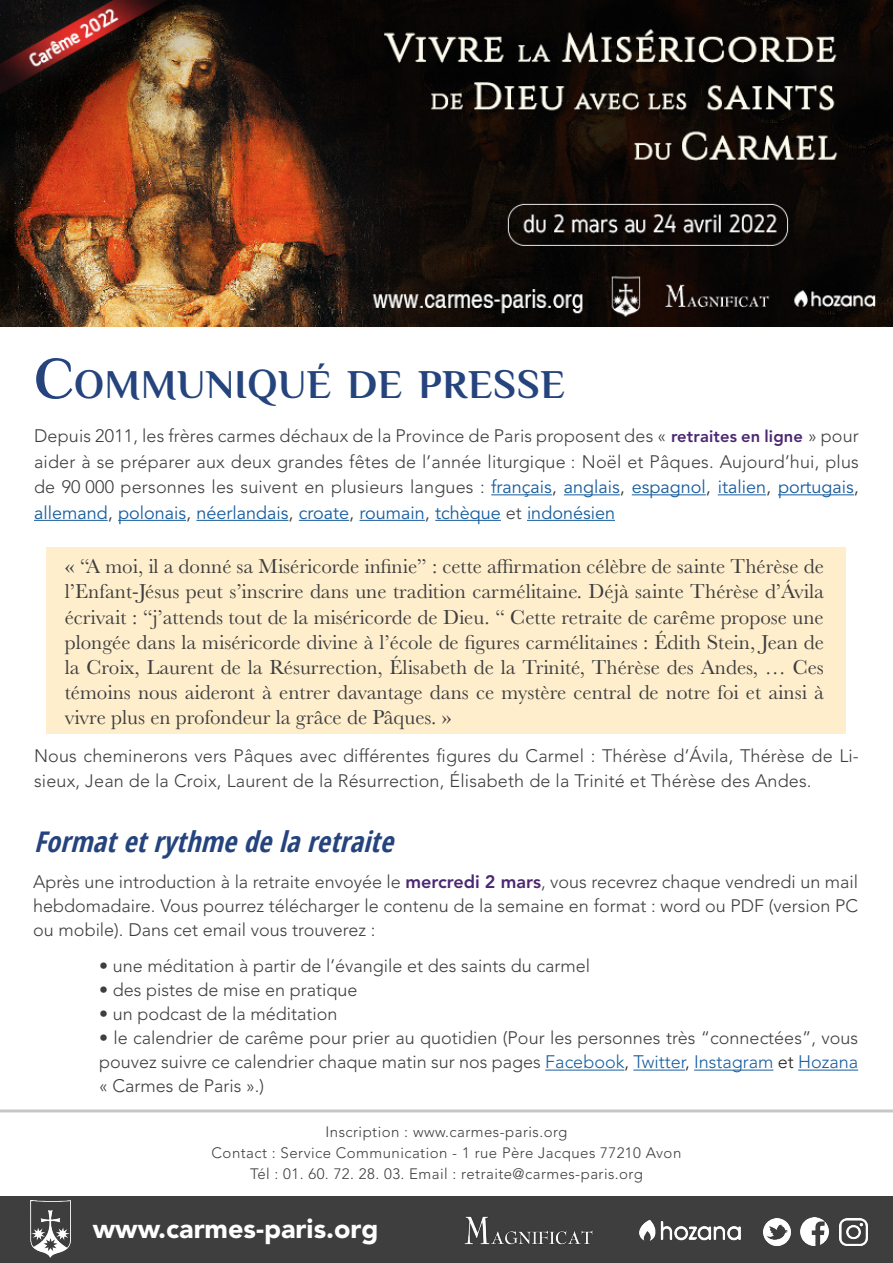
<style>
.page{position:relative;width:893px;height:1263px;background:#fff}
.page>*{position:absolute;margin:0;border:0;box-sizing:border-box;transform-origin:0 0}
.t1{font:700 40.95px "Philosopher";letter-spacing:.015em;color:#25447d}
.t2{font:italic 700 28.5px "Open Sans Condensed";color:#25447d}
.t3{font:900 27px "Avenir LT Std";color:#fff}
.t4{font:21px/25.2px "Baskerville MT Pro";color:#3e3e3f;text-align:justify}
.t5{font:300 18px/25.5px "Avenir LT Std";color:#3e3e3f;text-align:justify}
.t6{font:300 15px "Avenir LT Std";letter-spacing:.03em;color:#3e3e3f}
.s1{font-size:58.5px}
.s2{font-weight:800;font-size:16.5px;color:#4b2771}
.s3{font-weight:400;color:#175d9e}
.s4{font-weight:400}
.s5{font-weight:800;color:#4b2771}
.s6{color:#175d9e}
.s7{color:#231f20}
</style>
<div class="page">
<div style="left:47px;top:547px;width:799px;height:186px;background:#feeecc"></div>
<hr style="left:491px;top:494px;width:61px;height:1px;background:#175d9e">
<hr style="left:564px;top:494px;width:56px;height:1px;background:#175d9e">
<hr style="left:632px;top:494px;width:74px;height:1px;background:#175d9e">
<hr style="left:718px;top:494px;width:48px;height:1px;background:#175d9e">
<hr style="left:778px;top:494px;width:76px;height:1px;background:#175d9e">
<hr style="left:34px;top:520px;width:74px;height:1px;background:#175d9e">
<hr style="left:118px;top:520px;width:68px;height:1px;background:#175d9e">
<hr style="left:196px;top:520px;width:92px;height:1px;background:#175d9e">
<hr style="left:299px;top:520px;width:50px;height:1px;background:#175d9e">
<hr style="left:359px;top:520px;width:66px;height:1px;background:#175d9e">
<hr style="left:435px;top:520px;width:66px;height:1px;background:#175d9e">
<hr style="left:527px;top:520px;width:88px;height:1px;background:#175d9e">
<hr style="left:545px;top:1070px;width:79px;height:1px;background:#175d9e">
<hr style="left:633px;top:1070px;width:52px;height:1px;background:#175d9e">
<hr style="left:694px;top:1070px;width:79px;height:1px;background:#175d9e">
<hr style="left:798px;top:1070px;width:60px;height:1px;background:#175d9e">
<img style="left:0;top:0;width:893px;height:326px">
<div style="left:0;top:1196px;width:893px;height:67px;background:#3e3e3f"></div>
<img style="left:763px;top:1218px;width:28px;height:27px">
<img style="left:801px;top:1218px;width:27px;height:27px">
<img style="left:31px;top:1201px;width:39px;height:56px">
<img style="left:640px;top:1220px;width:100px;height:21px">
<hr style="left:0;top:1109px;width:893px;height:3px;background:#231f20">
<img style="left:840px;top:1218px;width:27px;height:27px">
<img style="left:464px;top:1216px;width:129px;height:29px">
<p class="t1" style="left:34px;top:357px;width:532px"><span class="s1">C</span>OMMUNIQUÉ DE PRESSE</p>
<p class="t5" style="left:34px;top:423px;width:826px">Depuis 2011, les frères carmes déchaux de la Province de Paris proposent des « <span class="s2">retraites en ligne</span> » pour aider à se préparer aux deux grandes fêtes de l’année liturgique : Noël et Pâques. Aujourd’hui, plus de 90 000 personnes les suivent en plusieurs langues : <span class="s3">français</span><span class="s4">,</span> <span class="s3">anglais</span><span class="s4">,</span> <span class="s3">espagnol</span><span class="s4">,</span> <span class="s3">italien</span><span class="s4">,</span> <span class="s3">portugais</span><span class="s4">, </span><span class="s3">allemand</span><span class="s4">,</span> <span class="s3">polonais</span><span class="s4">,</span> <span class="s3">néerlandais</span><span class="s4">,</span> <span class="s3">croate</span><span class="s4">,</span> <span class="s3">roumain</span><span class="s4">,</span> <span class="s3">tchèque</span> et <span class="s3">indonésien</span></p>
<p class="t4" style="left:65px;top:554px;width:761px">« “A moi, il a donné sa Miséricorde infinie” : cette affirmation célèbre de sainte Thérèse de l’Enfant-Jésus peut s’inscrire dans une tradition carmélitaine. Déjà sainte Thérèse d’Ávila écrivait : “j’attends tout de la miséricorde de Dieu. “ Cette retraite de carême propose une plongée dans la miséricorde divine à l’école de figures carmélitaines : Édith Stein, Jean de la Croix, Laurent de la Résurrection, Élisabeth de la Trinité, Thérèse des Andes, … Ces témoins nous aideront à entrer davantage dans ce mystère central de notre foi et ainsi à vivre plus en profondeur la grâce de Pâques. »</p>
<p class="t5" style="left:34px;top:743px;width:826px">Nous cheminerons vers Pâques avec différentes figures du Carmel : Thérèse d’Ávila, Thérèse de Li&shy;sieux, Jean de la Croix, Laurent de la Résurrection, Élisabeth de la Trinité et Thérèse des Andes.</p>
<p class="t2" style="left:34px;top:821px;width:370px">Formatetrythmedelaretraite</p>
<p class="t5" style="left:33px;top:870px;width:826px;line-height:24px">Après une introduction à la retraite envoyée le <span class="s5">mercredi 2 mars</span>, vous recevrez chaque vendredi un mail hebdomadaire. Vous pourrez télécharger le contenu de la semaine en format : word ou PDF (version PC ou mobile). Dans cet email vous trouverez :</p>
<p class="t5" style="left:99px;top:953px;width:493px">• une méditation à partir de l’évangile et des saints du carmel</p>
<p class="t5" style="left:99px;top:977px;width:260px">• des pistes de mise en pratique</p>
<p class="t5" style="left:99px;top:1001px;width:240px">• un podcast de la méditation</p>
<p class="t5" style="left:99px;top:1026px;width:761px;line-height:24px">• le calendrier de carême pour prier au quotidien (Pour les personnes très “connectées”, vous pouvez suivre ce calendrier chaque matin sur nos pages <span class="s6">Facebook</span><span class="s7">,</span> <span class="s6">Twitter</span><span class="s7">,</span> <span class="s6">Instagram</span> <span class="s7">et</span> <span class="s6">Hozana </span>« Carmes de Paris ».)</p>
<p class="t6" style="left:326px;top:1123px;width:243px">Inscription : www.carmes-paris.org</p>
<p class="t6" style="left:212px;top:1144px;width:471px">Contact : Service Communication - 1 rue Père Jacques 77210 Avon</p>
<p class="t6" style="left:250px;top:1165px;width:394px">Tél : 01. 60. 72. 28. 03. Email : retraite@carmes-paris.org</p>
<p class="t3" style="left:93px;top:1212px;width:287px">www.carmes-paris.org</p>
</div>
